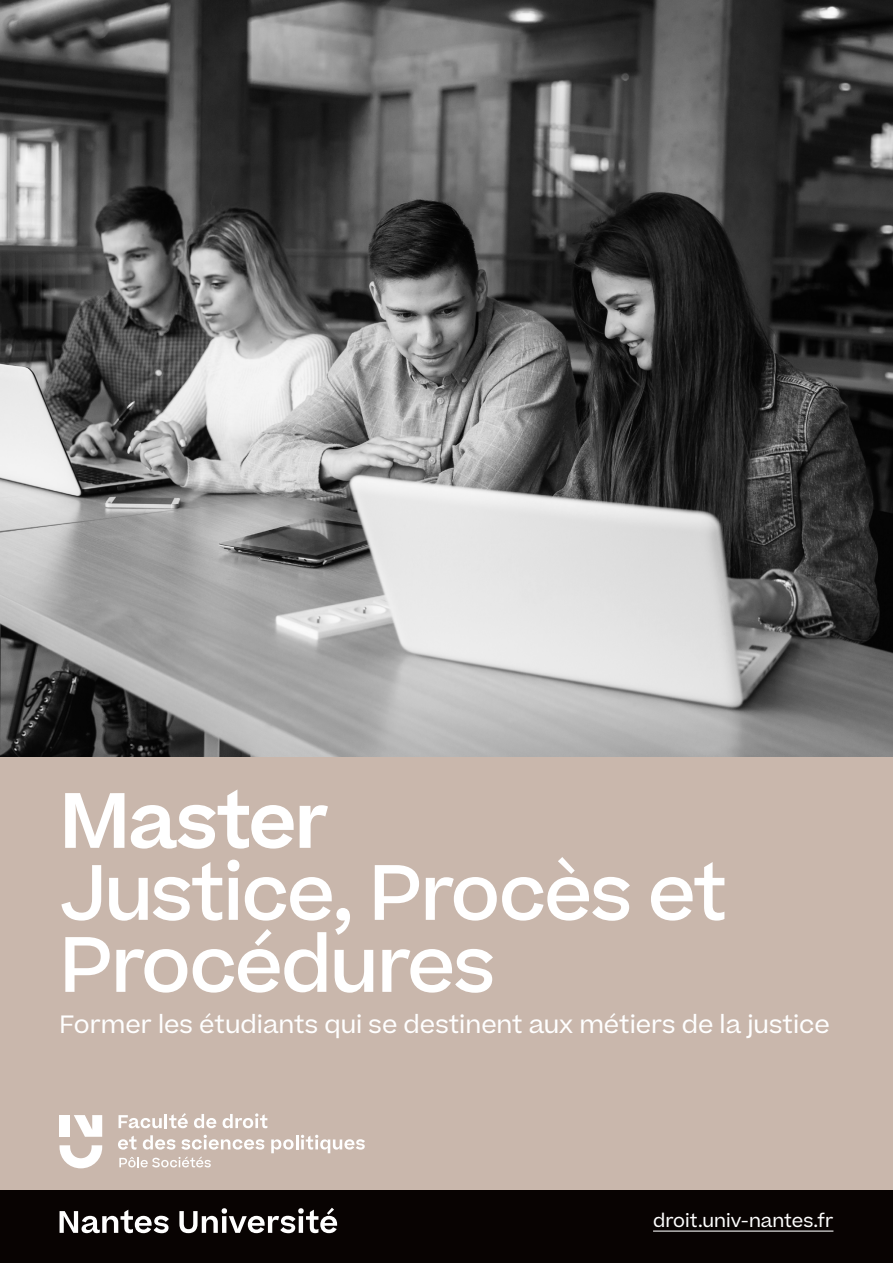
<style>
.page{position:relative;width:893px;height:1263px;background:#fff}
.page>*{position:absolute;margin:0;border:0;box-sizing:border-box;transform-origin:0 0}
.Titre_1{font:500 75px/72px "Beatrice";letter-spacing:-.03em;color:#fff}
.Titre_1-2{font:600 75px "Beatrice";letter-spacing:-.03em;color:#fff}
.intro{font:24px "Beatrice";color:#fff}
.URL{font:18px "Beatrice";color:#fff}
</style>
<div class="page">
<img style="left:0;top:0;width:893px;height:758px">
<div style="left:0;top:758px;width:893px;height:505px;background:#c9b7ac"></div>
<div style="left:0;top:1191px;width:893px;height:72px;background:#080302"></div>
<svg style="left:60px;top:1208px;width:277px;height:25px"></svg>
<svg style="left:60px;top:1145px;width:42px;height:23px"></svg>
<svg style="left:74px;top:1115px;width:28px;height:22px"></svg>
<div style="left:60px;top:1115px;width:10px;height:22px;background:#fff"></div>
<svg style="left:119px;top:1156px;width:92px;height:11px"></svg>
<svg style="left:119px;top:1113px;width:69px;height:15px"></svg>
<svg style="left:194px;top:1114px;width:22px;height:14px"></svg>
<svg style="left:223px;top:1113px;width:44px;height:15px"></svg>
<svg style="left:118px;top:1136px;width:19px;height:13px"></svg>
<svg style="left:143px;top:1135px;width:122px;height:15px"></svg>
<svg style="left:271px;top:1135px;width:94px;height:18px"></svg>
<hr style="left:653px;top:1230px;width:180px;height:1px;background:#fff">
<p class="Titre_1-2" style="left:60px;top:770px;width:271px">Master</p>
<p class="Titre_1" style="left:60px;top:856px;width:669px">Justice, Procès et<br>Procédures</p>
<p class="intro" style="left:60px;top:1009px;width:772px">Former les étudiants qui se destinent aux métiers de la justice</p>
<p class="URL" style="left:653px;top:1208px;width:182px">droit.univ-nantes.fr</p>
</div>
